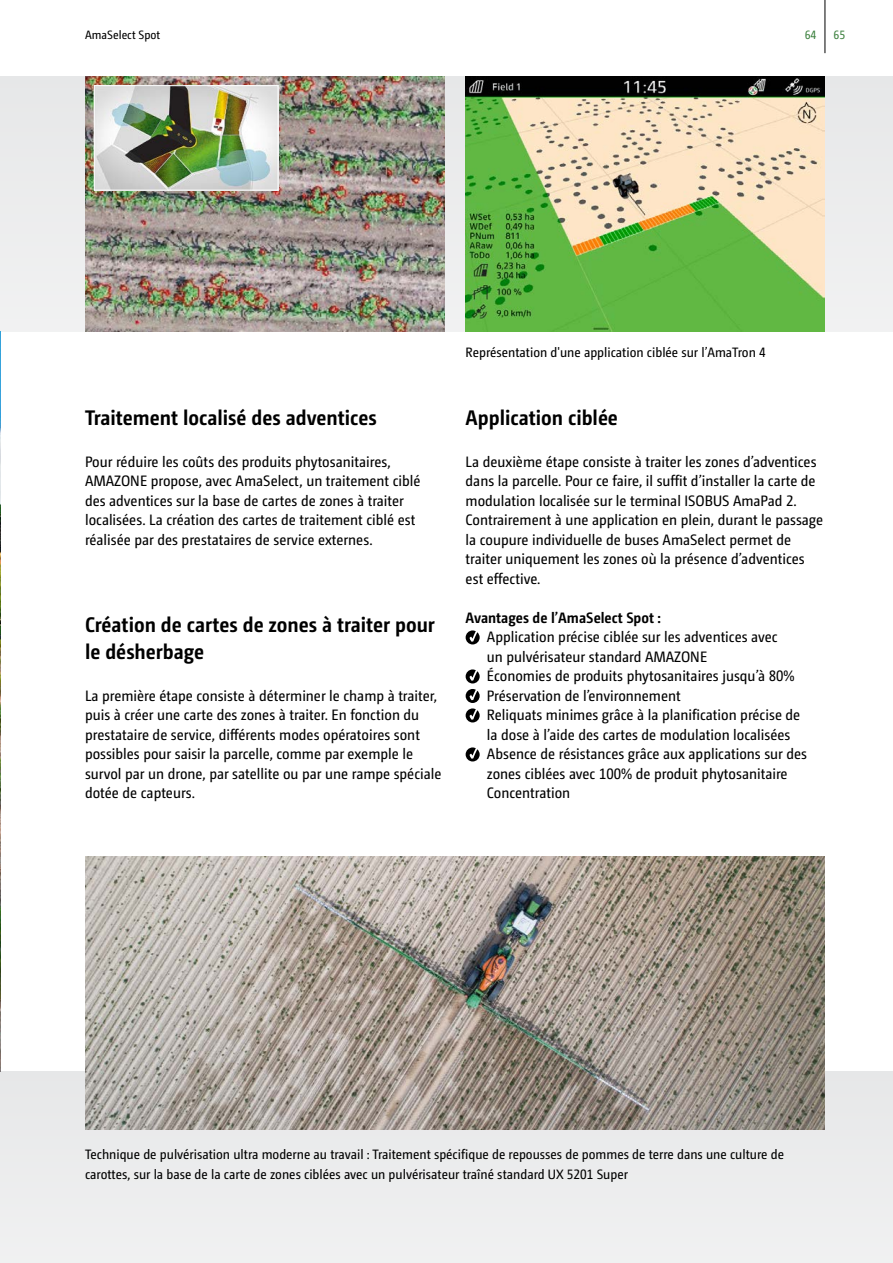
<style>
.page{position:relative;width:893px;height:1263px;background:#fff}
.page>*{position:absolute;margin:0;border:0;box-sizing:border-box;transform-origin:0 0}
.t1{font:700 21px/27px "Camingo Dos Pro S Cd";color:#000}
.t2{font:15px/19.5px "Camingo Dos Pro S Cd";color:#000}
.t3{font:700 15px "Camingo Dos Pro S Cd";color:#000}
.t4{font:13.5px/19.5px "Camingo Dos Pro S Cd";color:#000}
.t5{font:12px "Camingo Dos Pro S Cd";color:#000}
.t6{font:12px "Camingo Dos Pro S Cd";color:#3d813f}
</style>
<div class="page">
<div style="left:0;top:77px;width:893px;height:255px;background:#ececed"></div>
<div style="left:0;top:1071px;width:893px;height:192px;background:#ededee"></div>
<img style="left:0;top:332px;width:1px;height:739px">
<img style="left:85px;top:857px;width:740px;height:272px">
<img style="left:85px;top:77px;width:359px;height:255px">
<img style="left:466px;top:77px;width:359px;height:255px">
<img style="left:96px;top:87px;width:181px;height:102px">
<div style="left:94px;top:85px;width:185px;height:106px;border:1px solid #fff"></div>
<hr style="left:825px;top:0;width:1px;height:53px;background:#000">
<svg style="left:466px;top:630px;width:14px;height:14px"></svg>
<svg style="left:466px;top:669px;width:14px;height:14px"></svg>
<svg style="left:466px;top:689px;width:14px;height:33px"></svg>
<svg style="left:466px;top:747px;width:14px;height:14px"></svg>
<p class="t5" style="left:85px;top:28px;width:77px">AmaSelect Spot</p>
<p class="t6" style="left:805px;top:28px;width:13px">64</p>
<p class="t6" style="left:833px;top:28px;width:13px">65</p>
<p class="t4" style="left:466px;top:342px;width:302px">Représentation d'une application ciblée sur l’AmaTron 4</p>
<h1 class="t1" style="left:85px;top:404px;width:293px">Traitement localisé des adventices</h1>
<h1 class="t1" style="left:466px;top:404px;width:154px">Application ciblée</h1>
<p class="t2" style="left:85px;top:452px;width:337px">Pour réduire les coûts des produits phytosanitaires, AMAZONE propose, avec AmaSelect, un traitement ciblé des adventices sur la base de cartes de zones à traiter localisées. La création des cartes de traitement ciblé est réalisée par des prestataires de service externes.</p>
<p class="t2" style="left:466px;top:452px;width:359px">La deuxième étape consiste à traiter les zones d’adventices dans la parcelle. Pour ce faire, il suffit d’installer la carte de modulation localisée sur le terminal ISOBUS AmaPad 2.<br>Contrairement à une application en plein, durant le passage la coupure individuelle de buses AmaSelect permet de traiter uniquement les zones où la présence d’adventices est effective.</p>
<p class="t3" style="left:466px;top:608px;width:197px">Avantages de l’AmaSelect Spot :</p>
<p class="t2" style="left:487px;top:627px;width:322px">Application précise ciblée sur les adventices avec<br>un pulvérisateur standard AMAZONE<br>Économies de produits phytosanitaires jusqu’à 80% Préservation de l’environnement<br>Reliquats minimes grâce à la planification précise de la dose à l’aide des cartes de modulation localisées Absence de résistances grâce aux applications sur des zones ciblées avec 100% de produit phytosanitaire Concentration</p>
<h1 class="t1" style="left:85px;top:611px;width:351px">Création de cartes de zones à traiter pour le désherbage</h1>
<p class="t2" style="left:85px;top:686px;width:358px">La première étape consiste à déterminer le champ à traiter, puis à créer une carte des zones à traiter. En fonction du prestataire de service, différents modes opératoires sont possibles pour saisir la parcelle, comme par exemple le survol par un drone, par satellite ou par une rampe spéciale dotée de capteurs.</p>
<p class="t4" style="left:85px;top:1145px;width:700px">Technique de pulvérisation ultra moderne au travail : Traitement spécifique de repousses de pommes de terre dans une culture de carottes, sur la base de la carte de zones ciblées avec un pulvérisateur traîné standard UX 5201 Super</p>
</div>
